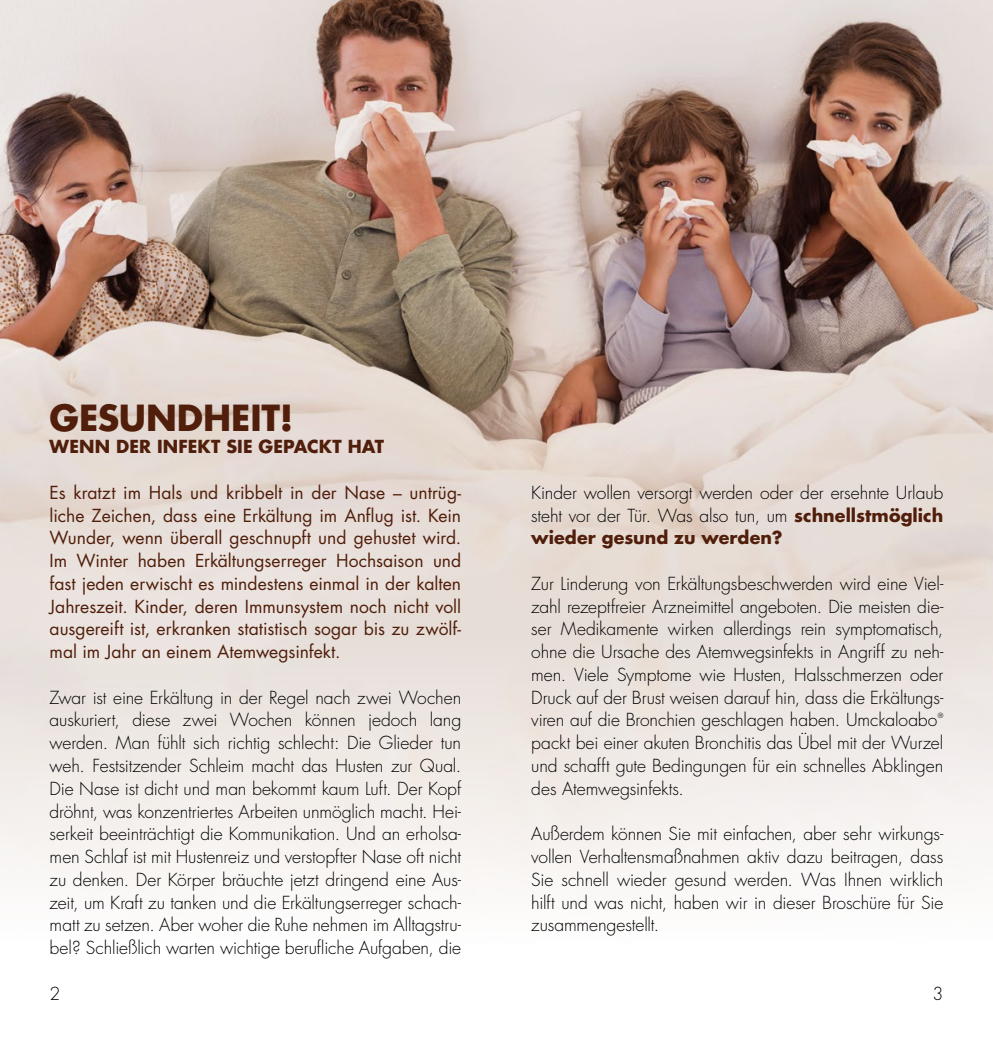
<style>
.page{position:relative;width:993px;height:1042px;background:#fff}
.page>*{position:absolute;margin:0;border:0;box-sizing:border-box;transform-origin:0 0}
.t1{font:700 35px "Futura";letter-spacing:-.005em;color:#501e0a}
.t2{font:300 17.5px/22.8px "Futura";letter-spacing:-.005em;color:#000;text-align:justify}
.t3{font:17.5px/22.8px "Futura";color:#501e0a;text-align:justify}
.t4{font:700 17.5px "Futura";letter-spacing:.005em;color:#501e0a}
.t5{font:300 7px "Futura";color:#000}
.s1{font-weight:700;color:#501e0a}
</style>
<div class="page">
<img style="left:0;top:0;width:992px;height:889px">
<h1 class="t1" style="left:50px;top:394px;width:245px">GESUNDHEIT!</h1>
<p class="t4" style="left:50px;top:435px;width:336px">WENN DER INFEKT SIE GEPACKT HAT</p>
<p class="t3" style="left:50px;top:481px;width:413px">Es kratzt im Hals und kribbelt in der Nase – untrüg&shy;liche Zeichen, dass eine Erkältung im Anflug ist. Kein Wunder, wenn überall geschnupft und gehustet wird.<br>Im Winter haben Erkältungserreger Hochsaison und fast jeden erwischt es mindestens einmal in der kalten Jahreszeit. Kinder, deren Immunsystem noch nicht voll ausgereift ist, erkranken statistisch sogar bis zu zwölf&shy;mal im Jahr an einem Atemwegsinfekt.</p>
<p class="t2" style="left:50px;top:686px;width:413px">Zwar ist eine Erkältung in der Regel nach zwei Wochen auskuriert, diese zwei Wochen können jedoch lang werden. Man fühlt sich richtig schlecht: Die Glieder tun weh. Festsitzender Schleim macht das Husten zur Qual.<br>Die Nase ist dicht und man bekommt kaum Luft. Der Kopf dröhnt, was konzentriertes Arbeiten unmöglich macht. Hei&shy;serkeit beeinträchtigt die Kommunikation. Und an erholsa&shy;men Schlaf ist mit Hustenreiz und verstopfter Nase oft nicht zu denken. Der Körper bräuchte jetzt dringend eine Aus&shy;zeit, um Kraft zu tanken und die Erkältungserreger schach&shy;matt zu setzen. Aber woher die Ruhe nehmen im Alltagstru&shy;bel? Schließlich warten wichtige berufliche Aufgaben, die</p>
<p class="t2" style="left:531px;top:482px;width:413px">Kinder wollen versorgt werden oder der ersehnte Urlaub steht vor der Tür. Was also tun, um <span class="s1">schnellstmöglich wieder gesund zu werden?</span></p>
<p class="t2" style="left:531px;top:573px;width:413px">Zur Linderung von Erkältungsbeschwerden wird eine Viel&shy;zahl rezeptfreier Arzneimittel angeboten. Die meisten die&shy;ser Medikamente wirken allerdings rein symptomatisch, ohne die Ursache des Atemwegsinfekts in Angriff zu neh&shy;men. Viele Symptome wie Husten, Halsschmerzen oder Druck auf der Brust weisen darauf hin, dass die Erkältungs&shy;viren auf die Bronchien geschlagen haben. Umckaloabo</p>
<p class="t5" style="left:937px;top:711px;width:7px">®</p>
<p class="t2" style="left:531px;top:732px;width:413px">packt bei einer akuten Bronchitis das Übel mit der Wurzel und schafft gute Bedingungen für ein schnelles Abklingen des Atemwegsinfekts.</p>
<p class="t2" style="left:531px;top:823px;width:413px">Außerdem können Sie mit einfachen, aber sehr wirkungs&shy;vollen Verhaltensmaßnahmen aktiv dazu beitragen, dass Sie schnell wieder gesund werden. Was Ihnen wirklich hilft und was nicht, haben wir in dieser Broschüre für Sie zusammengestellt.</p>
<p class="t2" style="left:50px;top:982px;width:12px">2</p>
<p class="t2" style="left:932px;top:982px;width:12px">3</p>
</div>
